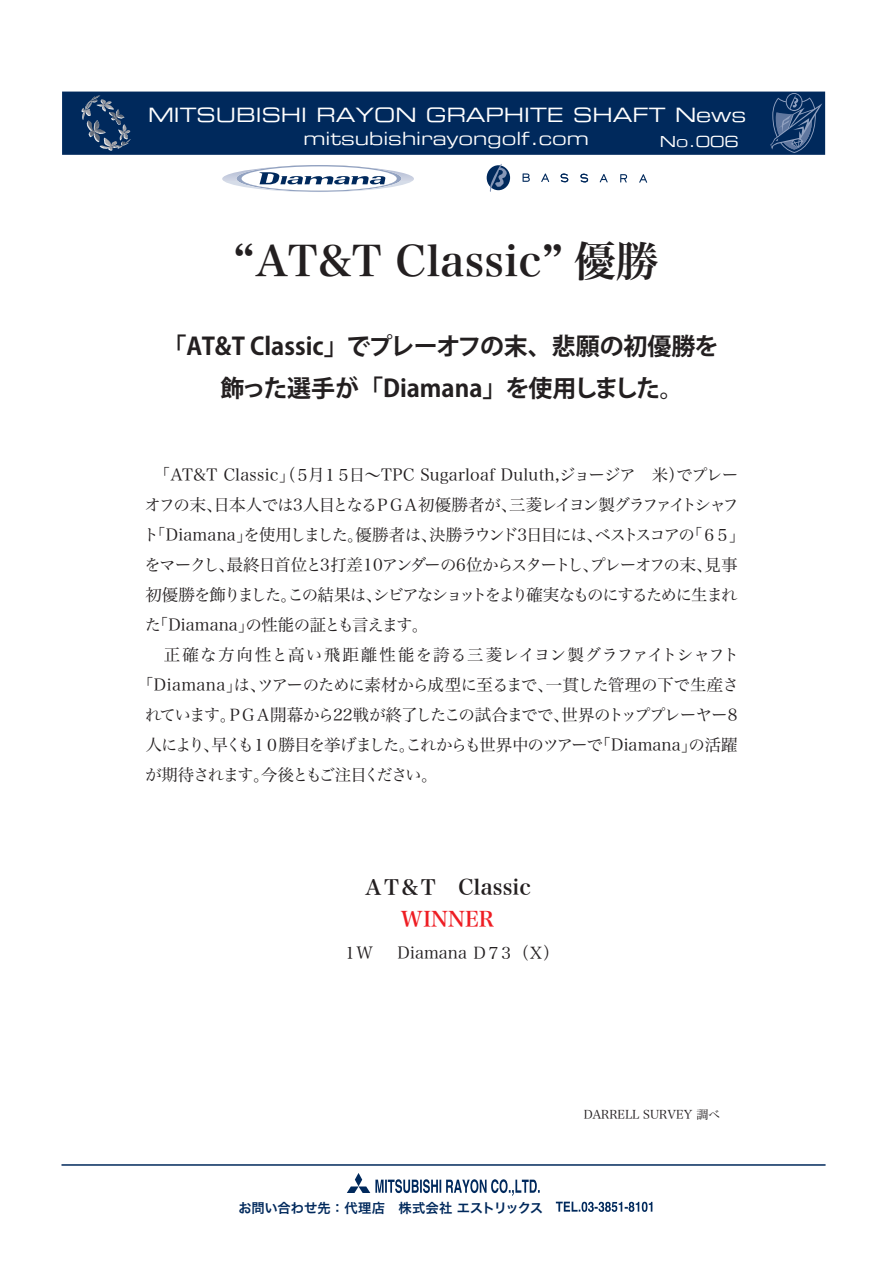
<style>
.page{position:relative;width:893px;height:1263px;background:#fff}
.page>*{position:absolute;margin:0;border:0;box-sizing:border-box;transform-origin:0 0}
.t1{font:42px "Hira Min Pro W6";color:#231f20}
.t2{font:700 24px/42px "Koz Go Pro";letter-spacing:-.01em;color:#231f20}
.t3{font:21px "Hira Min Pro W6";color:#231f20}
.t4{font:21px "Hira Min Pro W6";color:#ee1d23}
.t5{font:19.5px "Eurostile Extended Two";color:#fff}
.t6{font:18px "Eurostile Extended Two";color:#fff}
.t7{font:16.5px "Hira Min Pro W3";letter-spacing:-.06em;color:#231f20}
.t8{font:16.5px "Hira Min Pro W3";letter-spacing:-.115em;color:#231f20}
.t9{font:16.5px "Hira Min Pro W3";letter-spacing:.015em;color:#231f20}
.t10{font:16.5px "Hira Min Pro W3";letter-spacing:-.085em;color:#231f20}
.t11{font:16.5px "Hira Min Pro W3";letter-spacing:-.08em;color:#231f20}
.t12{font:16.5px "Hira Min Pro W3";letter-spacing:-.02em;color:#231f20}
.t13{font:16.5px "Hira Min Pro W3";letter-spacing:-.11em;color:#231f20}
.t14{font:16.5px "Hira Min Pro W3";letter-spacing:.035em;color:#231f20}
.t15{font:16.5px "Hira Min Pro W3";letter-spacing:-.035em;color:#231f20}
.t16{font:16.5px "Hira Min Pro W3";color:#231f20}
.t17{font:15px "Eurostile Extended Two";color:#fff}
.t18{font:13.35px "Hira Kaku Pro W6";letter-spacing:-.01em;color:#00295c}
.t19{font:12px "Hira Min Pro W3";color:#231f20}
</style>
<div class="page">
<svg style="left:61px;top:1164px;width:765px;height:2px;background:#3f5d83"></svg>
<svg style="left:355px;top:1173px;width:7px;height:13px"></svg>
<svg style="left:347px;top:1179px;width:193px;height:17px"></svg>
<div style="left:62px;top:92px;width:763px;height:63px;background:#00295c"></div>
<svg style="left:522px;top:173px;width:8px;height:9px"></svg>
<svg style="left:541px;top:173px;width:8px;height:9px"></svg>
<svg style="left:561px;top:174px;width:7px;height:8px"></svg>
<svg style="left:580px;top:174px;width:8px;height:8px"></svg>
<svg style="left:600px;top:174px;width:8px;height:8px"></svg>
<svg style="left:620px;top:174px;width:7px;height:9px"></svg>
<svg style="left:639px;top:174px;width:8px;height:9px"></svg>
<div style="left:487px;top:165px;width:23px;height:25px;background:#00295c;border-radius:50%"></div>
<svg style="left:490px;top:164px;width:19px;height:28px"></svg>
<svg style="left:770px;top:93px;width:52px;height:60px"></svg>
<svg style="left:223px;top:165px;width:191px;height:27px"></svg>
<svg style="left:116px;top:117px;width:5px;height:6px"></svg>
<svg style="left:556px;top:1202px;width:96px;height:10px"></svg>
<p class="t5" style="left:148px;top:101px;width:600px">MITSUBISHI RAYON GRAPHITE SHAFT News</p>
<p class="t17" style="left:660px;top:131px;width:81px">No.006</p>
<p class="t6" style="left:303px;top:126px;width:287px">mitsubishirayongolf.com</p>
<h1 class="t1" style="left:233px;top:224px;width:427px">“AT&amp;T Classic” 優勝</h1>
<h2 class="t2" style="left:220px;top:326px;width:500px;text-indent:-58px">「AT&amp;T Classic」でプレーオフの末、悲願の初優勝を飾った選手が「Diamana」を使用しました。</h2>
<p class="t9" style="left:145px;top:460px;width:594px">　「AT&amp;T Classic」（５月１５日～TPC Sugarloaf Duluth,ジョージア　米）でプレー</p>
<p class="t13" style="left:145px;top:490px;width:596px">オフの末、日本人では3人目となるＰＧＡ初優勝者が、三菱レイヨン製グラファイトシャフ</p>
<p class="t10" style="left:143px;top:520px;width:604px">ト「Diamana」を使用しました。優勝者は、決勝ラウンド3日目には、ベストスコアの「６５」</p>
<p class="t7" style="left:145px;top:550px;width:595px">をマークし、最終日首位と3打差10アンダーの6位からスタートし、プレーオフの末、見事</p>
<p class="t8" style="left:145px;top:580px;width:594px">初優勝を飾りました。この結果は、シビアなショットをより確実なものにするために生まれ</p>
<p class="t15" style="left:145px;top:610px;width:285px">た「Diamana」の性能の証とも言えます。</p>
<p class="t14" style="left:145px;top:640px;width:595px">　正確な方向性と高い飛距離性能を誇る三菱レイヨン製グラファイトシャフト</p>
<p class="t12" style="left:137px;top:670px;width:603px">「Diamana」は、ツアーのために素材から成型に至るまで、一貫した管理の下で生産さ</p>
<p class="t7" style="left:145px;top:700px;width:594px">れています。ＰＧＡ開幕から22戦が終了したこの試合までで、世界のトッププレーヤー8</p>
<p class="t11" style="left:145px;top:730px;width:594px">人により、早くも１０勝目を挙げました。これからも世界中のツアーで「Diamana」の活躍</p>
<p class="t8" style="left:145px;top:760px;width:294px">が期待されます。今後ともご注目ください。</p>
<p class="t3" style="left:363px;top:868px;width:170px">ＡＴ＆Ｔ　Classic</p>
<p class="t4" style="left:401px;top:900px;width:95px">WINNER</p>
<p class="t7" style="left:342px;top:938px;width:33px">１W</p>
<p class="t16" style="left:398px;top:938px;width:164px">Diamana Ｄ７３（Ｘ）</p>
<p class="t18" style="left:238px;top:1196px;width:306px">お問い合わせ先：代理店　株式会社 エストリックス</p>
<p class="t19" style="left:584px;top:1104px;width:138px">DARRELL SURVEY 調べ</p>
</div>
